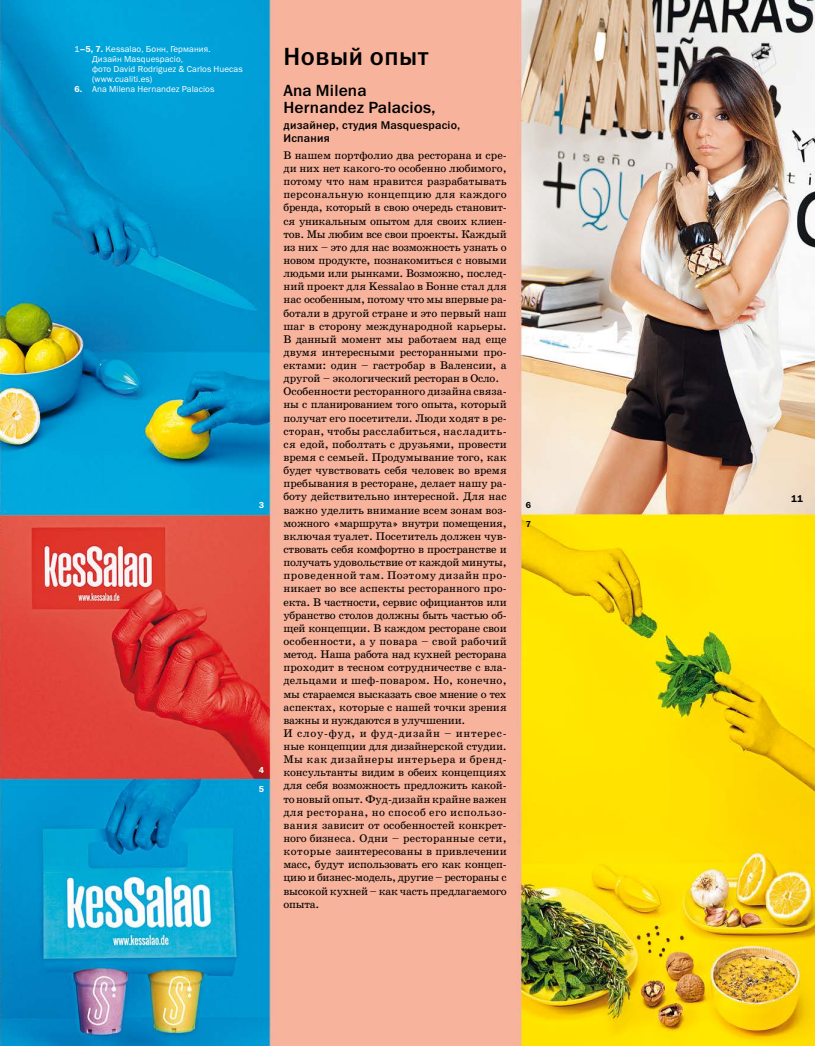
<style>
.page{position:relative;width:815px;height:1046px;background:#fff}
.page>*{position:absolute;margin:0;border:0;box-sizing:border-box;transform-origin:0 0}
.t1{font:25px "Franklin Gothic Medium C";letter-spacing:.02em;color:#000}
.t2{font:16.25px/16.9px "Franklin Gothic Medium C";letter-spacing:.01em;color:#000}
.t3{font:11.25px/13.1px "School Book C";color:#000}
.t4{font:11.25px/13.1px "Franklin Gothic Medium C";letter-spacing:.02em;color:#000}
.t5{font:10px "Franklin Gothic Demi C";color:#000}
.t6{font:8.75px/10px "Franklin Gothic Book C";letter-spacing:.01em;color:#fff}
.t7{font:8.75px/19px "Franklin Gothic Demi C";color:#fff}
.t8{font:8.75px "Franklin Gothic Demi C";color:#000}
.s1{font-family:"Franklin Gothic Demi C"}
</style>
<div class="page">
<img style="left:0;top:0;width:815px;height:1045px">
<p class="t6" style="left:92px;top:44px;width:152px;text-indent:-18px">1<span class="s1">–5, 7.</span> Kessalao, Бонн, Германия.<br>Дизайн Masquespacio,<br>фото David Rodriguez &amp; Carlos Huecas (www.cualiti.es)</p>
<p class="t6" style="left:74px;top:84px;width:141px"><span class="s1">6.</span> Ana Milena Hernandez Palacios</p>
<h1 class="t1" style="left:283px;top:43px;width:147px">Новый опыт</h1>
<h2 class="t2" style="left:283px;top:82px;width:154px">Ana Milena<br>Hernandez Palacios,</h2>
<p class="t4" style="left:283px;top:118px;width:179px">дизайнер, студия Masquespacio,<br>Испания</p>
<p class="t3" style="left:283px;top:149px;width:225px">В нашем портфолио два ресторана и сре&shy;ди них нет какого-то особенно любимого, потому что нам нравится разрабатывать персональную концепцию для каждого бренда, который в свою очередь становит&shy;ся уникальным опытом для своих клиен&shy;тов. Мы любим все свои проекты. Каждый из них – это для нас возможность узнать о новом продукте, познакомиться с новыми людьми или рынками. Возможно, послед&shy;ний проект для Kessalao в Бонне стал для нас особенным, потому что мы впервые ра&shy;ботали в другой стране и это первый наш шаг в сторону международной карьеры.<br>В данный момент мы работаем над еще двумя интересными ресторанными про&shy;ектами: один – гастробар в Валенсии, а другой – экологический ресторан в Осло.<br>Особенности ресторанного дизайна связа&shy;ны с планированием того опыта, который получат его посетители. Люди ходят в ре&shy;сторан, чтобы расслабиться, насладить&shy;ся едой, поболтать с друзьями, провести время с семьей. Продумывание того, как будет чувствовать себя человек во время пребывания в ресторане, делает нашу ра&shy;боту действительно интересной. Для нас важно уделить внимание всем зонам воз&shy;можного «маршрута» внутри помещения, включая туалет. Посетитель должен чув&shy;ствовать себя комфортно в пространстве и получать удовольствие от каждой минуты, проведенной там. Поэтому дизайн про&shy;никает во все аспекты ресторанного про&shy;екта. В частности, сервис официантов или убранство столов должны быть частью об&shy;щей концепции. В каждом ресторане свои особенности, а у повара – свой рабочий метод. Наша работа над кухней ресторана проходит в тесном сотрудничестве с вла&shy;дельцами и шеф-поваром. Но, конечно, мы стараемся высказать свое мнение о тех аспектах, которые с нашей точки зрения важны и нуждаются в улучшении.<br>И слоу-фуд, и фуд-дизайн – интерес&shy;ные концепции для дизайнерской студии.<br>Мы как дизайнеры интерьера и бренд&shy;консультанты видим в обеих концепциях для себя возможность предложить какой&shy;то новый опыт. Фуд-дизайн крайне важен для ресторана, но способ его использо&shy;вания зависит от особенностей конкрет&shy;ного бизнеса. Одни – ресторанные сети, которые заинтересованы в привлечении масс, будут использовать его как концеп&shy;цию и бизнес-модель, другие – рестораны с высокой кухней – как часть предлагаемого опыта.</p>
<p class="t7" style="left:259px;top:495px;width:7px">3</p>
<p class="t8" style="left:526px;top:500px;width:7px">6</p>
<p class="t8" style="left:526px;top:519px;width:7px">7</p>
<p class="t7" style="left:259px;top:760px;width:7px">4<br>5</p>
<p class="t5" style="left:791px;top:493px;width:14px">11</p>
</div>
